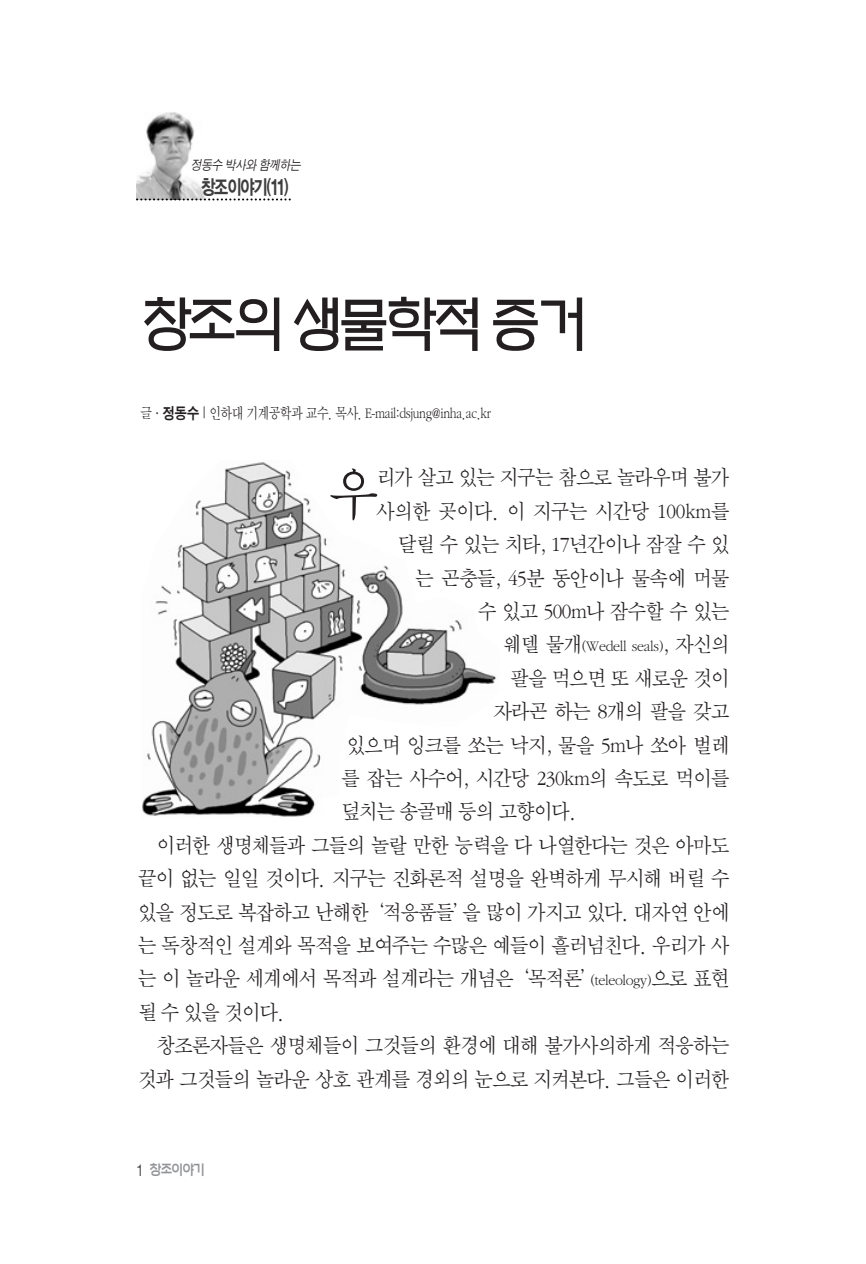
<style>
.page{position:relative;width:866px;height:1264px;background:#fff}
.page>*{position:absolute;margin:0;border:0;box-sizing:border-box;transform-origin:0 0}
.t1{font:60px "Sand At M";letter-spacing:-.065em;color:#231f20;scale:.93 1}
.t2{font:59px "Sand Sm";color:#231f20;scale:.92 1}
.t3{font:22px/33.4px "Sand Sm";letter-spacing:-.025em;color:#231f20;text-align:right;scale:.92 1}
.t4{font:20px "YGO15";letter-spacing:-.15em;color:#3e3e3f;scale:.77 1}
.t5{font:16px "Sand Sm";letter-spacing:-.025em;color:#231f20;scale:.8 1}
.t6{font:16px "Sand Sm";letter-spacing:-.025em;color:#231f20;scale:.92 1}
.t7{font:14.2px "Sand At B";color:#939598;scale:.85 1}
.t8{font:italic 13.4px "Sand Jg";color:#231f20;scale:.87 1}
.s1{font-family:"Sand Kg"}
.s2{font-family:"Sand Jg"}
.s3{font-size:22px}
.s4{font-size:16px}
.s5{font-family:"Sand Jg";font-size:16.2px;color:#231f20}
</style>
<div class="page">
<img style="left:136px;top:112px;width:71px;height:88px">
<svg style="left:137px;top:198px;width:154px;height:2px"></svg>
<img style="left:142px;top:462px;width:354px;height:355px">
<p class="t8" style="left:191px;top:159px;width:130px">정동수 박사와 함께하는</p>
<p class="t4" style="left:201px;top:178px;width:117px">창조이야기(11)</p>
<h1 class="t1" style="left:140px;top:297px;width:482px">창조의 생물학적 증거</h1>
<p class="t5" style="left:140px;top:406px;width:440px">글·<span class="s1">정동수</span> <span class="s2">|</span> 인하대 기계공학과 교수. 목사. E-mail:dsjung@inha.ac.kr</p>
<h2 class="t2" style="left:329px;top:468px;width:55px">우</h2>
<p class="t3" style="left:377px;top:462px;width:385px">리가 살고 있는 지구는 참으로 놀라우며 불가 사의한 곳이다. 이 지구는 시간당 100km를 달릴 수 있는 치타, 17년간이나 잠잘 수 있 는 곤충들, 45분 동안이나 물속에 머물<br>수 있고 500m나 잠수할 수 있는</p>
<p class="t6" style="left:503px;top:639px;width:247px"><span class="s3">웨델 물개</span>(Wedell seals)<span class="s3">, 자신의</span></p>
<p class="t3" style="left:511px;top:663px;width:239px">팔을 먹으면 또 새로운 것이</p>
<p class="t3" style="left:494px;top:696px;width:257px">자라곤 하는 8개의 팔을 갖고</p>
<p class="t3" style="left:347px;top:730px;width:417px">있으며 잉크를 쏘는 낙지, 물을 5m나 쏘아 벌레</p>
<p class="t3" style="left:341px;top:763px;width:423px">를 잡는 사수어, 시간당 230km의 속도로 먹이를</p>
<p class="t3" style="left:341px;top:796px;width:257px">덮치는 송골매 등의 고향이다.</p>
<p class="t3" style="left:157px;top:830px;width:624px">이러한 생명체들과 그들의 놀랄 만한 능력을 다 나열한다는 것은 아마도</p>
<p class="t3" style="left:138px;top:863px;width:644px">끝이 없는 일일 것이다. 지구는 진화론적 설명을 완벽하게 무시해 버릴 수</p>
<p class="t3" style="left:138px;top:897px;width:644px">있을 정도로 복잡하고 난해한‘적응품들’을 많이 가지고 있다. 대자연 안에</p>
<p class="t3" style="left:138px;top:930px;width:644px">는 독창적인 설계와 목적을 보여주는 수많은 예들이 흘러넘친다. 우리가 사</p>
<p class="t3" style="left:138px;top:963px;width:644px">는 이 놀라운 세계에서 목적과 설계라는 개념은‘목적론’<span class="s4">(teleology)</span>으로 표현</p>
<p class="t3" style="left:138px;top:997px;width:161px">될 수 있을 것이다.</p>
<p class="t3" style="left:157px;top:1030px;width:624px">창조론자들은 생명체들이 그것들의 환경에 대해 불가사의하게 적응하는</p>
<p class="t3" style="left:138px;top:1064px;width:644px">것과 그것들의 놀라운 상호 관계를 경외의 눈으로 지켜본다. 그들은 이러한</p>
<p class="t7" style="left:136px;top:1164px;width:82px"><span class="s5">1</span> 창조이야기</p>
</div>
